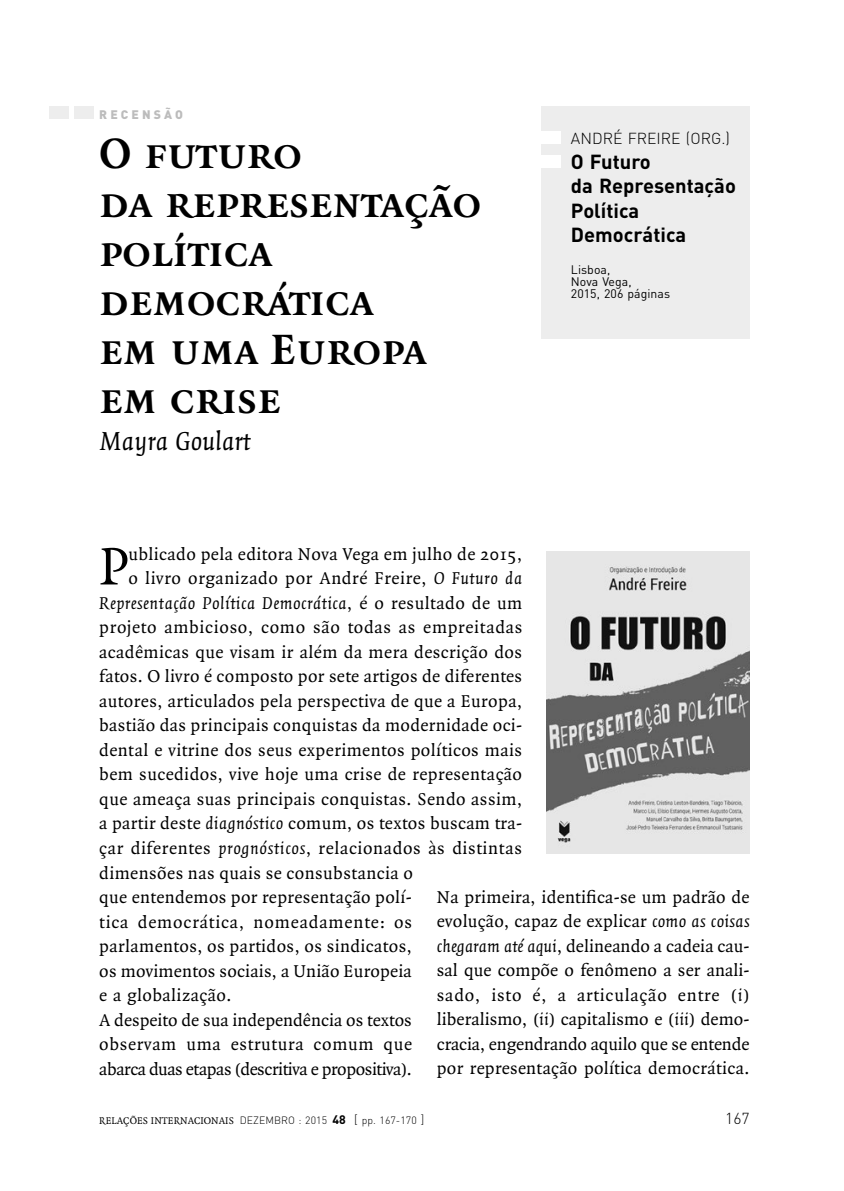
<style>
.page{position:relative;width:844px;height:1191px;background:#fff}
.page>*{position:absolute;margin:0;border:0;box-sizing:border-box;transform-origin:0 0}
.t1{font:56.52px "Quadraat";color:#000}
.t2{font:45.5px/49px "Quadraat Bold Small Caps";letter-spacing:.005em;color:#000}
.t3{font:italic 28px "Quadraat";color:#000}
.t4{font:700 20.12px/24.5px "DIN";color:#000}
.t5{font:18.38px/24.5px "Quadraat";letter-spacing:.025em;color:#000;text-align:justify}
.t6{font:italic 18.38px "Quadraat";letter-spacing:.025em;color:#000}
.t7{font:18.38px "Quadraat";letter-spacing:-.02em;color:#000}
.t8{font:18.38px "Quadraat";color:#000}
.t9{font:18.38px "Quadraat";letter-spacing:.05em;color:#000}
.t10{font:300 15.75px "DIN";color:#000}
.t11{font:12.25px/12.2px "DIN";letter-spacing:.005em;color:#000}
.t12{font:900 12.25px "DIN";letter-spacing:.255em;color:#bcbcbc}
.t13{font:300 10.5px "DIN";letter-spacing:.005em;color:#000}
.s1{font-style:italic}
.s2{font-style:normal}
.s3{font-family:"Quadraat";font-weight:400}
.s4{font-weight:700;font-size:12.25px}
.s5{font-size:12.25px}
</style>
<div class="page">
<div style="left:49px;top:107px;width:20px;height:12px;background:#ededed"></div>
<div style="left:74px;top:107px;width:20px;height:12px;background:#ededed"></div>
<div style="left:541px;top:106px;width:208px;height:233px;background:#ededed"></div>
<div style="left:541px;top:131px;width:20px;height:12px;background:#fff"></div>
<div style="left:541px;top:155px;width:20px;height:13px;background:#fff"></div>
<img style="left:546px;top:551px;width:203px;height:302px">
<p class="t12" style="left:99px;top:106px;width:85px">RECENSÃO</p>
<h2 class="t2" style="left:99px;top:130px;width:383px">O futuro<br>da representação política democrática<br>em uma Europa em crise</h2>
<h3 class="t3" style="left:99px;top:426px;width:153px">Mayra Goulart</h3>
<p class="t10" style="left:570px;top:129px;width:160px">ANDRÉ FREIRE (ORG.)</p>
<p class="t4" style="left:570px;top:148px;width:166px">O Futuro<br>da Representação<br>Política<br>Democrática</p>
<p class="t11" style="left:570px;top:263px;width:101px">Lisboa,<br>Nova Vega,<br>2015, 206 páginas</p>
<h1 class="t1" style="left:99px;top:537px;width:30px">P</h1>
<p class="t5" style="left:128px;top:542px;width:395px">ublicado pela editora Nova Vega em julho de 2015,</p>
<p class="t5" style="left:128px;top:567px;width:395px">o livro organizado por André Freire, <span class="s1">O Futuro da</span></p>
<p class="t6" style="left:99px;top:593px;width:424px">Representação Política Democrática<span class="s2">, é o resultado de um</span></p>
<p class="t5" style="left:99px;top:616px;width:424px">projeto ambicioso, como são todas as empreitadas</p>
<p class="t5" style="left:99px;top:640px;width:424px">acadêmicas que visam ir além da mera descrição dos</p>
<p class="t5" style="left:99px;top:665px;width:424px">fatos. O livro é composto por sete artigos de diferentes</p>
<p class="t5" style="left:99px;top:689px;width:424px">autores, articulados pela perspectiva de que a Europa,</p>
<p class="t5" style="left:99px;top:714px;width:424px">bastião das principais conquistas da modernidade oci‑</p>
<p class="t5" style="left:99px;top:738px;width:424px">dental e vitrine dos seus experimentos políticos mais</p>
<p class="t5" style="left:99px;top:763px;width:424px">bem sucedidos, vive hoje uma crise de representação</p>
<p class="t5" style="left:99px;top:787px;width:424px">que ameaça suas principais conquistas. Sendo assim,</p>
<p class="t5" style="left:99px;top:812px;width:424px">a partir deste <span class="s1">diagnóstico</span> comum, os textos buscam tra‑</p>
<p class="t5" style="left:99px;top:836px;width:424px">çar diferentes <span class="s1">prognósticos</span>, relacionados às distintas</p>
<p class="t5" style="left:99px;top:861px;width:315px">dimensões nas quais se consubstancia o</p>
<p class="t5" style="left:99px;top:885px;width:314px">que entendemos por representação polí‑</p>
<p class="t9" style="left:99px;top:912px;width:314px">tica democrática, nomeadamente: os</p>
<p class="t5" style="left:99px;top:934px;width:314px">parlamentos, os partidos, os sindicatos,</p>
<p class="t5" style="left:99px;top:959px;width:314px">os movimentos sociais, a União Europeia</p>
<p class="t5" style="left:99px;top:983px;width:134px">e a globalização.</p>
<p class="t8" style="left:99px;top:1010px;width:314px">A despeito de sua independência os textos</p>
<p class="t5" style="left:99px;top:1032px;width:314px">observam uma estrutura comum que</p>
<p class="t7" style="left:99px;top:1059px;width:314px">abarca duas etapas (descritiva e propositiva).</p>
<p class="t5" style="left:437px;top:885px;width:314px">Na primeira, identifica-se um padrão de evolução, capaz de explicar <span class="s1">como as coisas chegaram até aqui</span>, delineando a cadeia cau‑ sal que compõe o fenômeno a ser anali‑ sado, isto é, a articulação entre (<span class="s1">i</span>) liberalismo, (<span class="s1">ii</span>) capitalismo e (<span class="s1">iii</span>) demo‑ cracia, engendrando aquilo que se entende por representação política democrática.</p>
<p class="t13" style="left:99px;top:1113px;width:326px"><span class="s3">RELAÇÕES INTERNACIONAIS</span> DEZEMBRO : 2015 <span class="s4">48</span> <span class="s5">[</span> pp. 167-170 <span class="s5">]</span></p>
<p class="t10" style="left:725px;top:1108px;width:26px">167</p>
</div>
